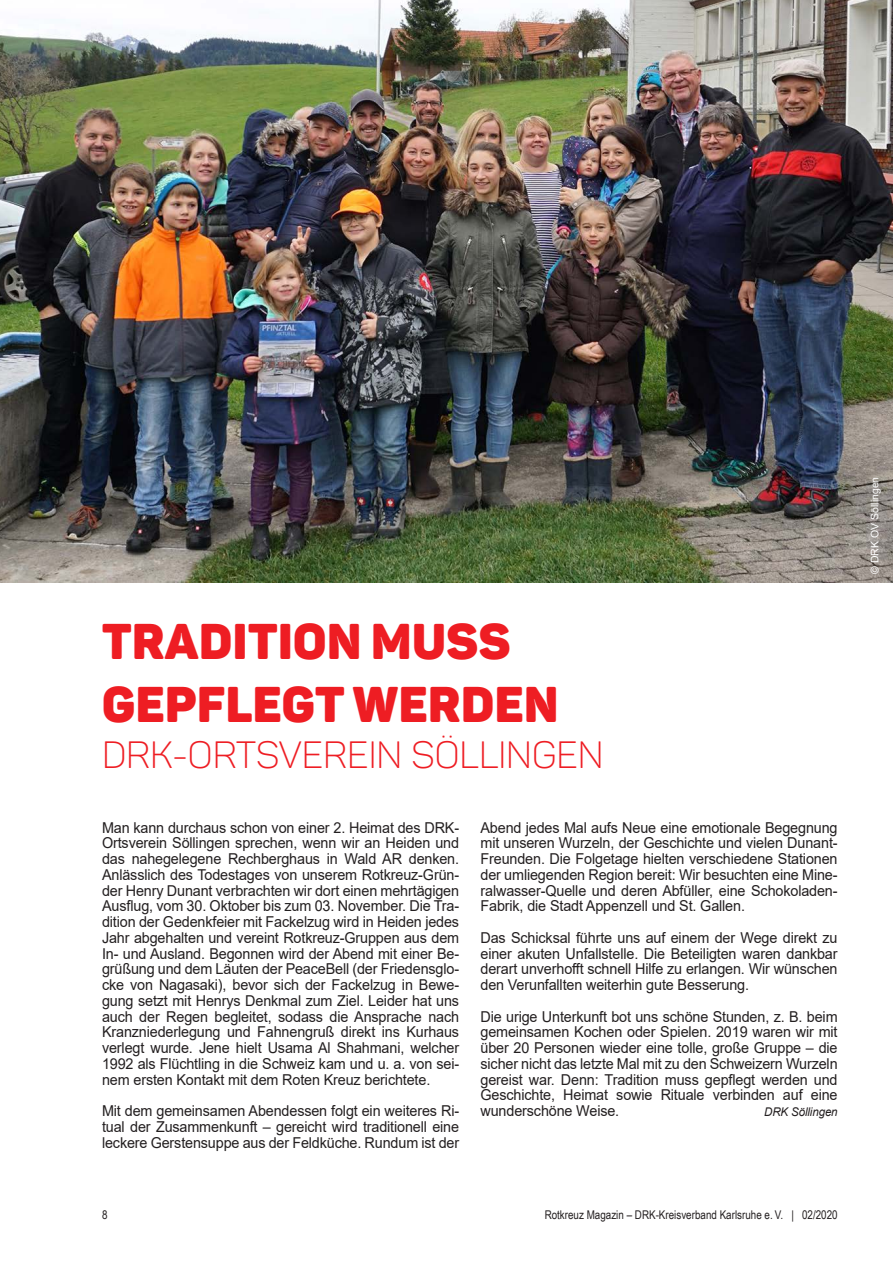
<style>
.page{position:relative;width:893px;height:1263px;background:#fff}
.page>*{position:absolute;margin:0;border:0;box-sizing:border-box;transform-origin:0 0}
.t1{font:49.5px/63px "Panton Black Caps";letter-spacing:.01em;color:#ee1d23}
.t2{font:37.5px "Panton Light Caps";color:#ee1d23}
.t3{font:15px/15.8px "Arial";letter-spacing:-.01em;color:#231f20;text-align:justify;scale:.96 1}
.t4{font:12px "Arial Narrow";color:#231f20}
.t5{font:italic 12px "Arial";letter-spacing:-.01em;color:#231f20;scale:.96 1}
.t6{font:10.5px "Arial";color:#fff}
</style>
<div class="page">
<img style="left:0;top:0;width:893px;height:582px">
<h1 class="t1" style="left:102px;top:609px;width:458px">TRADITION MUSS<br>GEPFLEGT WERDEN</h1>
<h2 class="t2" style="left:102px;top:732px;width:503px">DRK-ORTSVEREIN SÖLLINGEN</h2>
<p class="t3" style="left:102px;top:819px;width:374px">Man kann durchaus schon von einer 2. Heimat des DRK-Ortsverein Söllingen sprechen, wenn wir an Heiden und das nahegelegene Rechberghaus in Wald AR denken.<br>Anlässlich des Todestages von unserem Rotkreuz-Grün&shy;der Henry Dunant verbrachten wir dort einen mehrtägigen Ausflug, vom 30. Oktober bis zum 03. November. Die Tra&shy;dition der Gedenkfeier mit Fackelzug wird in Heiden jedes Jahr abgehalten und vereint Rotkreuz-Gruppen aus dem In- und Ausland. Begonnen wird der Abend mit einer Be&shy;grüßung und dem Läuten der PeaceBell (der Friedensglo&shy;cke von Nagasaki), bevor sich der Fackelzug in Bewe&shy;gung setzt mit Henrys Denkmal zum Ziel. Leider hat uns auch der Regen begleitet, sodass die Ansprache nach Kranzniederlegung und Fahnengruß direkt ins Kurhaus verlegt wurde. Jene hielt Usama Al Shahmani, welcher 1992 als Flüchtling in die Schweiz kam und u. a. von sei&shy;nem ersten Kontakt mit dem Roten Kreuz berichtete.</p>
<p class="t3" style="left:102px;top:1103px;width:374px">Mit dem gemeinsamen Abendessen folgt ein weiteres Ri&shy;tual der Zusammenkunft – gereicht wird traditionell eine leckere Gerstensuppe aus der Feldküche. Rundum ist der</p>
<p class="t3" style="left:480px;top:819px;width:374px">Abend jedes Mal aufs Neue eine emotionale Begegnung mit unseren Wurzeln, der Geschichte und vielen Dunant-Freunden. Die Folgetage hielten verschiedene Stationen der umliegenden Region bereit: Wir besuchten eine Mine&shy;ralwasser-Quelle und deren Abfüller, eine Schokoladen-Fabrik, die Stadt Appenzell und St. Gallen.</p>
<p class="t3" style="left:480px;top:930px;width:373px">Das Schicksal führte uns auf einem der Wege direkt zu einer akuten Unfallstelle. Die Beteiligten waren dankbar derart unverhofft schnell Hilfe zu erlangen. Wir wünschen den Verunfallten weiterhin gute Besserung.</p>
<p class="t3" style="left:480px;top:1008px;width:374px">Die urige Unterkunft bot uns schöne Stunden, z. B. beim gemeinsamen Kochen oder Spielen. 2019 waren wir mit über 20 Personen wieder eine tolle, große Gruppe – die sicher nicht das letzte Mal mit zu den Schweizern Wurzeln gereist war. Denn: Tradition muss gepflegt werden und Geschichte, Heimat sowie Rituale verbinden auf eine wunderschöne Weise.</p>
<p class="t5" style="left:764px;top:1104px;width:78px">DRK Söllingen</p>
<p class="t4" style="left:102px;top:1206px;width:7px">8</p>
<p class="t4" style="left:545px;top:1206px;width:295px">Rotkreuz Magazin – DRK-Kreisverband Karlsruhe e. V. | 02/2020</p>
<p class="t6" style="left:868px;top:574px;width:99px;rotate:-90deg">© DRK OV Söllingen</p>
</div>
